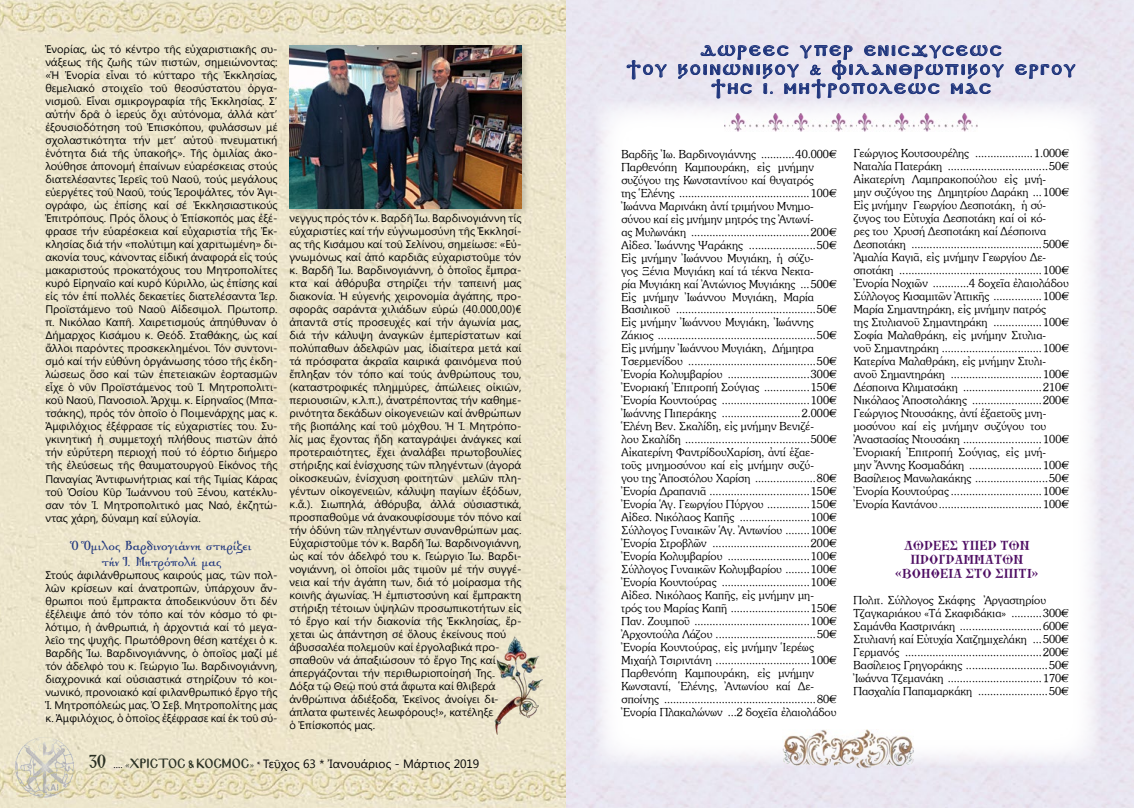
<style>
.page{position:relative;width:1134px;height:808px;background:#fff}
.page>*{position:absolute;margin:0;border:0;box-sizing:border-box;transform-origin:0 0}
.t1{font:700 14.4px/16px "Genesis";letter-spacing:.005em;color:#20367d;text-align:center;scale:.83 1}
.t2{font:14px/19px "Mr S Byzantine PT Normal";letter-spacing:.13em;color:#20367d;text-align:center}
.t3{font:14px/14px "GFS Theokritos";color:#4d0c62;text-align:center}
.t4{font:12px/13px "SK Souvl Light Pol Un W";color:#000}
.t5{font:12px "Segoe UI";letter-spacing:.005em;color:#000}
.t6{font:11px/13px "Segoe UI";color:#000;text-align:justify}
.s1{font-family:"Ag Symeon UC";font-size:20px;color:#2a3023}
.s2{font-family:"Minion Pro";font-size:10px}
.s3{font-family:"Minion Pro";font-size:10px;color:#2a3023}
.s4{font-family:"Mg Byzantine UC Pol Normal";font-size:11.7px;color:#2a3023}
</style>
<div class="page">
<img style="left:0;top:0;width:1134px;height:808px">
<div style="left:595px;top:100px;width:506px;height:666px;background:#fff"></div>
<img style="left:725px;top:113px;width:62px;height:18px">
<img style="left:787px;top:113px;width:126px;height:18px">
<img style="left:913px;top:113px;width:64px;height:18px">
<svg style="left:627px;top:60px;width:40px;height:20px"></svg>
<svg style="left:1015px;top:64px;width:60px;height:15px"></svg>
<svg style="left:678px;top:38px;width:326px;height:67px;background:#c8c9dd"></svg>
<div style="left:287px;top:43px;width:243px;height:174px;background:#000;opacity:.18"></div>
<img style="left:289px;top:45px;width:233px;height:163px">
<img style="left:493px;top:633px;width:50px;height:101px">
<img style="left:782px;top:730px;width:131px;height:38px">
<p class="t6" style="left:45px;top:42px;width:234px">Ἐνορίας, ὡς τό κέντρο τῆς εὐχαριστιακῆς συ&shy;νάξεως τῆς ζωῆς τῶν πιστῶν, σημειώνοντας: «Ἡ Ἐνορία εἶναι τό κύτταρο τῆς Ἐκκλησίας, θεμελιακό στοιχεῖο τοῦ θεοσύστατου ὀργα&shy;νισμοῦ. Εἶναι σμικρογραφία τῆς Ἐκκλησίας. Σ’ αὐτήν δρᾶ ὁ ἱερεύς ὄχι αὐτόνομα, ἀλλά κατ’ ἐξουσιοδότηση τοῦ Ἐπισκόπου, φυλάσσων μέ σχολαστικότητα τήν μετ’ αὐτοῦ πνευματική ἑνότητα διά τῆς ὑπακοῆς». Τῆς ὁμιλίας ἀκο&shy;λούθησε ἀπονομή ἐπαίνων εὐαρέσκειας στούς διατελέσαντες Ἱερεῖς τοῦ Ναοῦ, τούς μεγάλους εὐεργέτες τοῦ Ναοῦ, τούς Ἱεροψάλτες, τόν Ἁγι&shy;ογράφο, ὡς ἐπίσης καί σέ Ἐκκλησιαστικούς Ἐπιτρόπους. Πρός ὅλους ὁ Ἐπίσκοπός μας ἐξέ&shy;φρασε τήν εὐαρέσκεια καί εὐχαριστία τῆς Ἐκ&shy;κλησίας διά τήν «πολύτιμη καί χαριτωμένη» δι&shy;ακονία τους, κάνοντας εἰδική ἀναφορά εἰς τούς μακαριστούς προκατόχους του Μητροπολίτες κυρό Εἰρηναῖο καί κυρό Κύριλλο, ὡς ἐπίσης καί εἰς τόν ἐπί πολλές δεκαετίες διατελέσαντα Ἱερ.<br>Προϊστάμενο τοῦ Ναοῦ Αἰδεσιμολ. Πρωτοπρ. π. Νικόλαο Καπῆ. Χαιρετισμούς ἀπηύθυναν ὁ Δήμαρχος Κισάμου κ. Θεόδ. Σταθάκης, ὡς καί ἄλλοι παρόντες προσκεκλημένοι. Τόν συντονι&shy;σμό καί τήν εὐθύνη ὀργάνωσης τόσο τῆς ἐκδη&shy;λώσεως ὅσο καί τῶν ἐπετειακῶν ἑορτασμῶν εἶχε ὁ νῦν Προϊστάμενος τοῦ Ἱ. Μητροπολιτι&shy;κοῦ Ναοῦ, Πανοσιολ. Ἀρχιμ. κ. Εἰρηναῖος (Μπα&shy;τσάκης), πρός τόν ὁποῖο ὁ Ποιμενάρχης μας κ.<br>Ἀμφιλόχιος ἐξέφρασε τίς εὐχαριστίες του. Συ&shy;γκινητική ἡ συμμετοχή πλήθους πιστῶν ἀπό τήν εὐρύτερη περιοχή πού τό ἐόρτιο διήμερο τῆς ἐλεύσεως τῆς θαυματουργοῦ Εἰκόνος τῆς Παναγίας Ἀντιφωνήτριας καί τῆς Τιμίας Κάρας τοῦ Ὁσίου Κῦρ Ἰωάννου τοῦ Ξένου, κατέκλυ&shy;σαν τόν Ἱ. Μητροπολιτικό μας Ναό, ἐκζητώ&shy;ντας χάρη, δύναμη καί εὐλογία.</p>
<p class="t1" style="left:72px;top:539px;width:218px">Ὁ Ὅμιλος Βαρδινογιάννη στηρίζει τήν Ἱ. Μητρόπολή μας</p>
<p class="t6" style="left:45px;top:568px;width:234px">Στούς ἀφιλάνθρωπους καιρούς μας, τῶν πολ&shy;λῶν κρίσεων καί ἀνατροπῶν, ὑπάρχουν ἄν&shy;θρωποι πού ἔμπρακτα ἀποδεικνύουν ὅτι δέν ἐξέλειψε ἀπό τόν τόπο καί τόν κόσμο τό φι&shy;λότιμο, ἡ ἀνθρωπιά, ἡ ἀρχοντιά καί τό μεγα&shy;λεῖο της ψυχῆς. Πρωτόθρονη θέση κατέχει ὁ κ.<br>Βαρδῆς Ἰω. Βαρδινογιάννης, ὁ ὁποῖος μαζί μέ τόν ἀδελφό του κ. Γεώργιο Ἰω. Βαρδινογιάννη, διαχρονικά καί οὐσιαστικά στηρίζουν τό κοι&shy;νωνικό, προνοιακό καί φιλανθρωπικό ἔργο τῆς Ἱ. Μητροπόλεώς μας. Ὁ Σεβ. Μητροπολίτης μας κ. Ἀμφιλόχιος, ὁ ὁποῖος ἐξέφρασε καί ἐκ τοῦ σύ-</p>
<p class="t6" style="left:289px;top:211px;width:233px;text-align:left">νεγγυς πρός τόν κ. Βαρδῆ Ἰω. Βαρδινογιάννη τίς εὐχαριστίες καί τήν εὐγνωμοσύνη τῆς Ἐκκλησί&shy;ας τῆς Κισάμου καί τοῦ Σελίνου, σημείωσε: «Εὐ&shy;γνωμόνως καί ἀπό καρδιᾶς εὐχαριστοῦμε τόν κ. Βαρδῆ Ἰω. Βαρδινογιάννη, ὁ ὁποῖος ἔμπρα&shy;κτα καί ἀθόρυβα στηρίζει τήν ταπεινή μας διακονία. Ἡ εὐγενής χειρονομία ἀγάπης, προ&shy;σφορᾶς σαράντα χιλιάδων εὐρώ (40.000,00)€ ἀπαντᾶ στίς προσευχές καί τήν ἀγωνία μας, διά τήν κάλυψη ἀναγκῶν ἐμπερίστατων καί πολύπαθων ἀδελφῶν μας, ἰδιαίτερα μετά καί τά πρόσφατα ἀκραῖα καιρικά φαινόμενα πού ἔπληξαν τόν τόπο καί τούς ἀνθρώπους του, (καταστροφικές πλημμύρες, ἀπώλειες οἰκιῶν, περιουσιῶν, κ.λ.π.), ἀνατρέποντας τήν καθημε&shy;ρινότητα δεκάδων οἰκογενειῶν καί ἀνθρώπων τῆς βιοπάλης καί τοῦ μόχθου. Ἡ Ἱ. Μητρόπο&shy;λίς μας ἔχοντας ἤδη καταγράψει ἀνάγκες καί προτεραιότητες, ἔχει ἀναλάβει πρωτοβουλίες στήριξης καί ἐνίσχυσης τῶν πληγέντων (ἀγορά οἰκοσκευῶν, ἐνίσχυση φοιτητῶν μελῶν πλη&shy;γέντων οἰκογενειῶν, κάλυψη παγίων ἐξόδων, κ.ἄ.). Σιωπηλά, ἀθόρυβα, ἀλλά οὐσιαστικά, προσπαθοῦμε νά ἀνακουφίσουμε τόν πόνο καί τήν ὀδύνη τῶν πληγέντων συνανθρώπων μας.<br>Εὐχαριστοῦμε τόν κ. Βαρδῆ Ἰω. Βαρδινογιάννη, ὡς καί τόν ἀδελφό του κ. Γεώργιο Ἰω. Βαρδι&shy;νογιάννη, οἱ ὁποῖοι μᾶς τιμοῦν μέ τήν συγγέ&shy;νεια καί τήν ἀγάπη των, διά τό μοίρασμα τῆς κοινῆς ἀγωνίας. Ἡ ἐμπιστοσύνη καί ἔμπρακτη στήριξη τέτοιων ὑψηλῶν προσωπικοτήτων εἰς τό ἔργο καί τήν διακονία τῆς Ἐκκλησίας, ἔρ&shy;χεται ὡς ἀπάντηση σέ ὅλους ἐκείνους πού ἀβυσσαλέα πολεμοῦν καί ἐργολαβικά προ&shy;σπαθοῦν νά ἀπαξιώσουν τό ἔργο Της καί ἀπεργάζονται τήν περιθωριοποίησή Της.<br>Δόξα τῷ Θεῷ πού στά ἄφωτα καί θλιβερά ἀνθρώπινα ἀδιέξοδα, Ἐκεῖνος ἀνοίγει δι&shy;άπλατα φωτεινές λεωφόρους!», κατέληξε<br>ὁ Ἐπίσκοπός μας.</p>
<p class="t5" style="left:89px;top:755px;width:392px"><span class="s1">30</span> <span class="s2">....</span> <span class="s3">«</span><span class="s4">ΧΡΙΣΤΟΣ &amp; ΚΟΣΜΟΣ</span><span class="s3">»</span> <span class="s2">*</span> Τεῦχος 63 * Ἰανουάριος - Μάρτιος 2019</p>
<p class="t2" style="left:626px;top:41px;width:451px">ΔΩΡΕΕΣ ΥΠΕΡ ΕΝΙΣΧΥΣΕΩΣ<br>Τ0Υ Κ0ΙΝΩΝΙΚ0Υ &amp; ΦΙΛΑΝΘΡΩΠΙΚ0Υ ΕΡΓ0Υ<br>ΤΗΣ Ι. ΜΗΤΡ0Π0ΛΕΩΣ ΜΑΣ</p>
<p class="t4" style="left:621px;top:147px;width:217px">Βαρδῆς Ἰω. Βαρδινογιάννης ...........40.000€ Παρθενόπη Καμπουράκη, εἰς μνήμην συζύγου της Κωνσταντίνου καί θυγατρός<br>της Ἑλένης ...........................................100€ Ἰωάννα Μαρινάκη ἀντί τριμήνου Μνημο&shy;σύνου καί εἰς μνήμην μητρός της Ἀντωνί-<br>ας Μυλωνάκη .......................................200€ Αἰδεσ. Ἰωάννης Ψαράκης ......................50€ Εἰς μνήμην Ἰωάννου Μυγιάκη, ἡ σύζυ-<br>γος Ξένια Μυγιάκη καί τά τέκνα Νεκτα-<br>ρία Μυγιάκη καί Ἀντώνιος Μυγιάκης ...500€ Εἰς μνήμην Ἰωάννου Μυγιάκη, Μαρία Βασιλικοῦ ..............................................50€ Εἰς μνήμην Ἰωάννου Μυγιάκη, Ἰωάννης Ζάκιος ....................................................50€ Εἰς μνήμην Ἰωάννου Μυγιάκη, Δήμητρα Τσερμενίδου ..........................................50€ Ἐνορία Κολυμβαρίου ...........................300€ Ἐνοριακή Ἐπιτροπή Σούγιας ...............150€ Ἐνορία Κουντούρας .............................100€ Ἰωάννης Πιπεράκης ..........................2.000€ Ἑλένη Βεν. Σκαλίδη, εἰς μνήμην Βενιζέ-<br>λου Σκαλίδη .........................................500€ Αἰκατερίνη ΦαντρίδουΧαρίση, ἀντί ἑξαε&shy;τοῦς μνημοσύνου καί εἰς μνήμην συζύ-<br>γου της Ἀποστόλου Χαρίση ....................80€ Ἐνορία Δραπανιᾶ .................................150€ Ἐνορία Ἁγ. Γεωργίου Πύργου ..............150€ Αἰδεσ. Νικόλαος Καπῆς .......................100€ Σύλλογος Γυναικῶν Ἁγ. Ἀντωνίου ........100€ Ἐνορία Στροβλῶν ................................200€ Ἐνορία Κολυμβαρίου ...........................100€ Σύλλογος Γυναικῶν Κολυμβαρίου ........100€ Ἐνορία Κουντούρας .............................100€ Αἰδεσ. Νικόλαος Καπῆς, εἰς μνήμην μη&shy;τρός του Μαρίας Καπῆ ..........................150€ Παν. Ζουμποῦ ......................................100€ Ἀρχοντούλα Λάζου .................................50€ Ἐνορία Κουντούρας, εἰς μνήμην Ἱερέως Μιχαήλ Τσιριντάνη ...............................100€ Παρθενόπη Καμπουράκη, εἰς μνήμην Κωνσταντί, Ἑλένης, Ἀντωνίου καί Δε&shy;σποίνης ..................................................80€ Ἐνορία Πλακαλώνων ...2 δοχεῖα ἐλαιολάδου</p>
<p class="t4" style="left:854px;top:147px;width:217px">Γεώργιος Κουτσουρέλης ...................1.000€ Ναταλία Πατεράκη .................................50€ Αἰκατερίνη Λαμπρακοπούλου εἰς μνή-<br>μην συζύγου της Δημητρίου Δαράκη ...100€ Εἰς μνήμην Γεωργίου Δεσποτάκη, ἡ σύ&shy;ζυγος του Εὐτυχία Δεσποτάκη καί οἱ κό-<br>ρες του Χρυσή Δεσποτάκη καί Δέσποινα Δεσποτάκη ...........................................500€ Ἀμαλία Καγιᾶ, εἰς μνήμην Γεωργίου Δε&shy;σποτάκη ...............................................100€ Ἐνορία Νοχιῶν ............4 δοχεῖα ἐλαιολάδου Σύλλογος Κισαμιτῶν Ἀττικῆς ................100€ Μαρία Σημαντηράκη, εἰς μνήμην πατρός<br>της Στυλιανοῦ Σημαντηράκη ................100€ Σοφία Μαλαθράκη, εἰς μνήμην Στυλια-<br>νοῦ Σημαντηράκη .................................100€ Κατερίνα Μαλαθράκη, εἰς μνήμην Στυλι&shy;ανοῦ Σημαντηράκη ..............................100€ Δέσποινα Κλιματσάκη ..........................210€ Νικόλαος Ἀποστολάκης .......................200€ Γεώργιος Ντουσάκης, ἀντί ἑξαετοῦς μνη&shy;μοσύνου καί εἰς μνήμην συζύγου του Ἀναστασίας Ντουσάκη ..........................100€ Ἐνοριακή Ἐπιτροπή Σούγιας, εἰς μνή-<br>μην Ἄννης Κοσμαδάκη ........................100€ Βασίλειος Μανωλακάκης ........................50€ Ἐνορία Κουντούρας ..............................100€ Ἐνορία Καντάνου..................................100€</p>
<p class="t3" style="left:895px;top:538px;width:145px">ΔΩΡΕΕΣ ΥΠΕΡ ΤΩΝ<br>ΠΡΟΓΡΑΜΜΑΤΩΝ «ΒΟΗΘΕΙΑ ΣΤΟ ΣΠΙΤΙ»</p>
<p class="t4" style="left:853px;top:593px;width:217px">Πολιτ. Σύλλογος Σκάφης Ἀργαστηρίου Τζαγκαριάκου «Τά Σκαφιδάκια» ..........300€ Σαμάνθα Καστρινάκη ...........................600€ Στυλιανή καί Εὐτυχία Χατζημιχελάκη ...500€ Γερμανός .............................................200€ Βασίλειος Γρηγοράκης ...........................50€ Ἰωάννα Τζεμανάκη ...............................170€ Πασχαλία Παπαμαρκάκη .......................50€</p>
</div>
